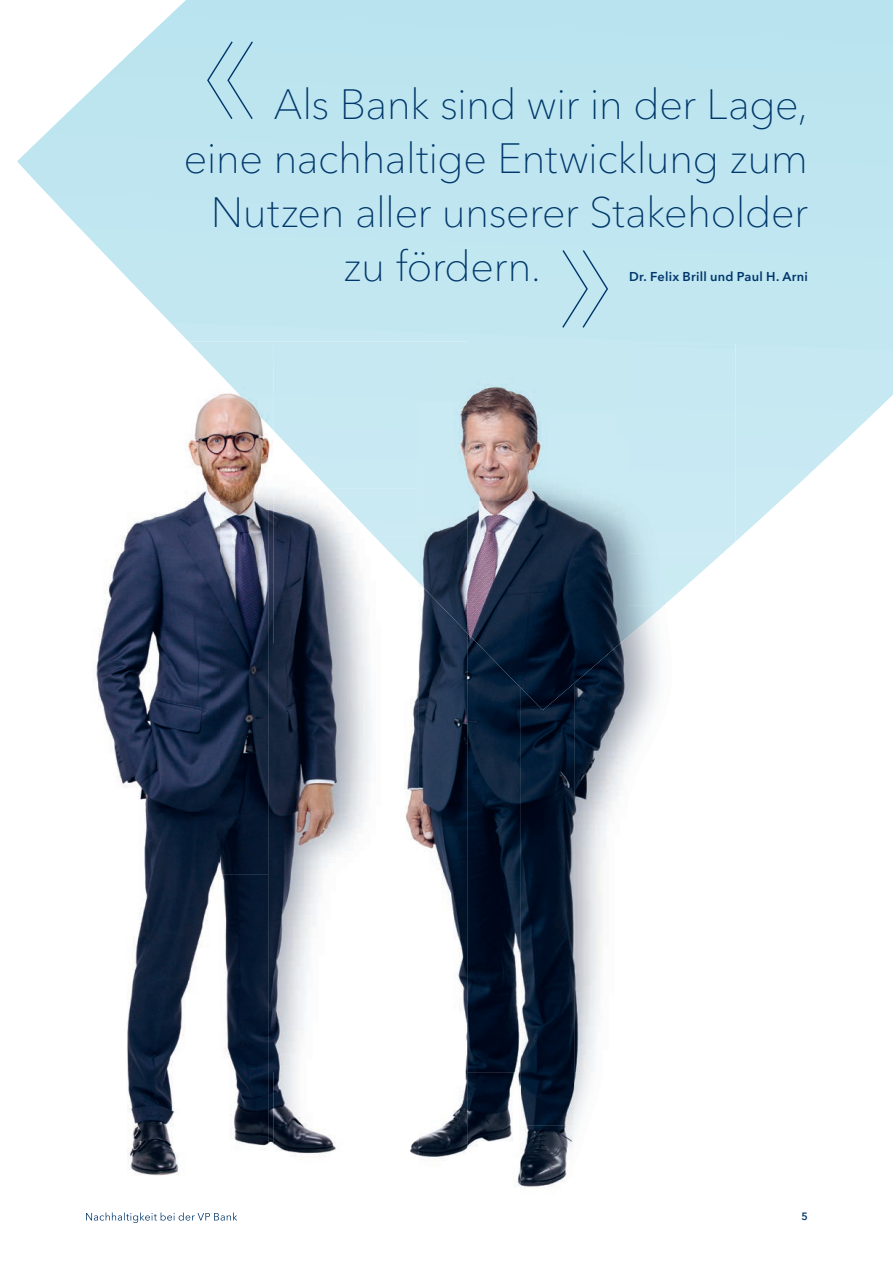
<style>
.page{position:relative;width:893px;height:1263px;background:#fff}
.page>*{position:absolute;margin:0;border:0;box-sizing:border-box;transform-origin:0 0}
.t1{font:100 42px "VP Next";letter-spacing:-.015em;color:#00376b}
.t2{font:600 12.75px "VP Next";letter-spacing:.02em;color:#00376b}
.t3{font:600 10.5px "VP Next";color:#00376b}
</style>
<div class="page">
<svg style="left:17px;top:0;width:876px;height:542px"></svg>
<img style="left:467px;top:658px;width:53px;height:529px">
<img style="left:574px;top:658px;width:54px;height:473px">
<img style="left:520px;top:710px;width:54px;height:477px">
<img style="left:467px;top:344px;width:161px;height:314px">
<div style="left:628px;top:344px;width:107px;height:209px;background:#c8e9f2"></div>
<img style="left:628px;top:553px;width:95px;height:53px">
<img style="left:628px;top:605px;width:36px;height:32px">
<img style="left:491px;top:658px;width:113px;height:52px">
<img style="left:70px;top:341px;width:149px;height:835px">
<img style="left:219px;top:430px;width:49px;height:716px">
<img style="left:268px;top:430px;width:5px;height:498px">
<img style="left:268px;top:928px;width:5px;height:216px">
<img style="left:86px;top:1212px;width:151px;height:11px">
<img style="left:188px;top:341px;width:279px;height:89px">
<img style="left:273px;top:489px;width:97px;height:666px">
<img style="left:370px;top:537px;width:49px;height:619px">
<img style="left:419px;top:633px;width:48px;height:527px">
<img style="left:273px;top:344px;width:146px;height:145px">
<img style="left:419px;top:344px;width:48px;height:289px">
<img style="left:328px;top:488px;width:91px;height:49px">
<img style="left:374px;top:536px;width:45px;height:47px">
<svg style="left:207px;top:41px;width:46px;height:78px;background:#aed8e6"></svg>
<svg style="left:562px;top:250px;width:46px;height:78px;background:#b4dae7"></svg>
<p class="t1" style="left:274px;top:79px;width:535px">Als Bank sind wir in der Lage,</p>
<p class="t1" style="left:184px;top:133px;width:626px">eine nachhaltige Entwicklung zum</p>
<p class="t1" style="left:211px;top:187px;width:599px">Nutzen aller unserer Stakeholder</p>
<p class="t1" style="left:344px;top:241px;width:199px">zu fördern.</p>
<p class="t2" style="left:629px;top:269px;width:180px">Dr. Felix Brill und Paul H. Arni</p>
<p class="t3" style="left:801px;top:1210px;width:8px">5</p>
</div>
